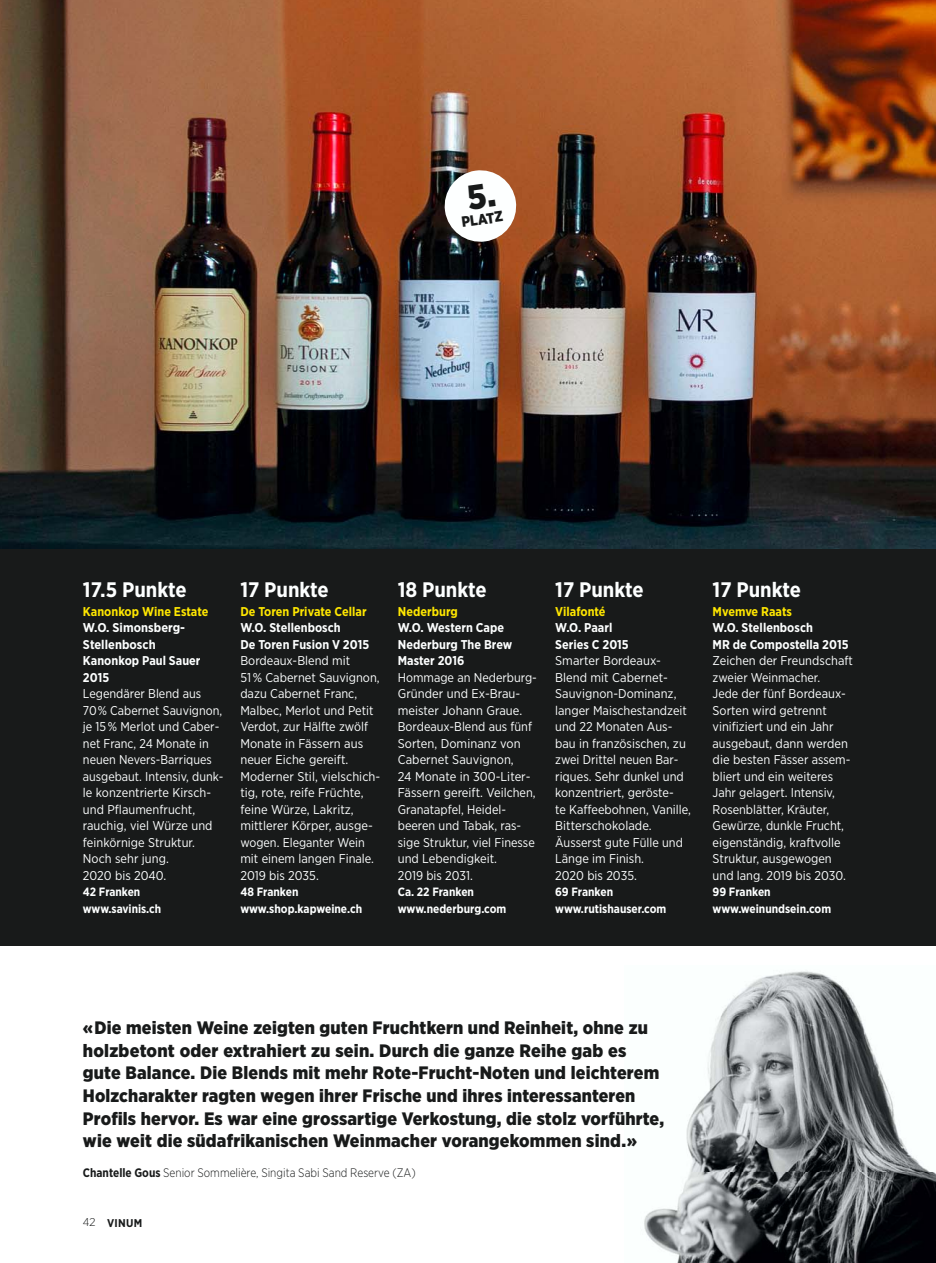
<style>
.page{position:relative;width:936px;height:1263px;background:#fff}
.page>*{position:absolute;margin:0;border:0;box-sizing:border-box;transform-origin:0 0}
.t1{font:700 21px "Gotham Narrow";color:#fdffff}
.t2{font:900 18px/22.6px "Gotham Narrow";letter-spacing:.01em;color:#181a1a}
.t3{font:900 14.85px "Gotham Narrow";color:#181a1a}
.t4{font:12.75px/16.5px "Gotham Narrow";color:#fdffff}
.t5{font:700 12.75px/16.5px "Gotham Narrow";letter-spacing:.005em;color:#fdffff}
.t6{font:700 12.75px "Gotham Narrow";color:#ffe700}
.t7{font:300 12.3px "Gotham Narrow";color:#181a1a;scale:.95 1}
.t8{font:700 12px/16.5px "Gotham Narrow";color:#fdffff}
.t9{font:700 11.25px "Gotham Narrow";letter-spacing:.02em;color:#181a1a}
.s1{font-weight:700}
.s2{font-weight:300}
</style>
<div class="page">
<img style="left:0;top:0;width:935px;height:550px">
<img style="left:644px;top:971px;width:291px;height:292px">
<div style="left:0;top:550px;width:935px;height:396px;background:#181a1a"></div>
<svg style="left:442px;top:168px;width:76px;height:76px"></svg>
<p class="t3" style="left:461px;top:216px;width:43px;rotate:-8deg">PLATZ</p>
<h1 class="t1" style="left:83px;top:581px;width:105px">17.5 Punkte</h1>
<p class="t6" style="left:83px;top:607px;width:127px">Kanonkop Wine Estate</p>
<p class="t5" style="left:83px;top:620px;width:119px">W.O. Simonsberg-<br>Stellenbosch<br>Kanonkop Paul Sauer<br>2015</p>
<p class="t4" style="left:83px;top:686px;width:142px">Legendärer Blend aus<br>70-% Cabernet Sauvignon, je 15-% Merlot und Caber&shy;net Franc, 24 Monate in neuen Nevers-Barriques ausgebaut. Intensiv, dunk&shy;le konzentrierte Kirsch&shy;und Pflaumenfrucht, rauchig, viel Würze und feinkörnige Struktur.<br>Noch sehr jung.<br>2020 bis 2040.</p>
<h1 class="t1" style="left:240px;top:581px;width:90px">17 Punkte</h1>
<p class="t6" style="left:240px;top:607px;width:128px">De Toren Private Cellar</p>
<p class="t5" style="left:240px;top:620px;width:130px">W.O. Stellenbosch<br>De Toren Fusion V 2015</p>
<p class="t4" style="left:240px;top:653px;width:141px">Bordeaux-Blend mit<br>51-% Cabernet Sauvignon, dazu Cabernet Franc,<br>Malbec, Merlot und Petit<br>Verdot, zur Hälfte zwölf<br>Monate in Fässern aus neuer Eiche gereift.<br>Moderner Stil, vielschich&shy;tig, rote, reife Früchte, feine Würze, Lakritz, mittlerer Körper, ausge&shy;wogen. Eleganter Wein mit einem langen Finale.<br>2019 bis 2035.</p>
<h1 class="t1" style="left:398px;top:581px;width:90px">18 Punkte</h1>
<p class="t6" style="left:398px;top:607px;width:62px">Nederburg</p>
<p class="t5" style="left:398px;top:620px;width:116px">W.O. Western Cape<br>Nederburg The Brew<br>Master 2016</p>
<p class="t4" style="left:398px;top:670px;width:141px">Hommage an Nederburg-<br>Gründer und Ex-Brau&shy;meister Johann Graue.<br>Bordeaux-Blend aus fünf<br>Sorten, Dominanz von<br>Cabernet Sauvignon,<br>24 Monate in 300-Liter-<br>Fässern gereift. Veilchen,<br>Granatapfel, Heidel&shy;beeren und Tabak, ras&shy;sige Struktur, viel Finesse und Lebendigkeit.<br>2019 bis 2031.</p>
<h1 class="t1" style="left:555px;top:581px;width:90px">17 Punkte</h1>
<p class="t6" style="left:555px;top:607px;width:52px">Vilafonté</p>
<p class="t5" style="left:555px;top:620px;width:75px">W.O. Paarl<br>Series C 2015</p>
<p class="t4" style="left:555px;top:653px;width:137px">Smarter Bordeaux-<br>Blend mit Cabernet-<br>Sauvignon-Dominanz, langer Maischestandzeit und 22 Monaten Aus&shy;bau in französischen, zu zwei Drittel neuen Bar&shy;riques. Sehr dunkel und konzentriert, geröste-<br>te Kaffeebohnen, Vanille,<br>Bitterschokolade.<br>Äusserst gute Fülle und<br>Länge im Finish.<br>2020 bis 2035.</p>
<h1 class="t1" style="left:712px;top:581px;width:90px">17 Punkte</h1>
<p class="t6" style="left:712px;top:607px;width:81px">Mvemve Raats</p>
<p class="t5" style="left:712px;top:620px;width:137px">W.O. Stellenbosch<br>MR de Compostella 2015</p>
<p class="t4" style="left:712px;top:653px;width:142px">Zeichen der Freundschaft zweier Weinmacher.<br>Jede der fünf Bordeaux-<br>Sorten wird getrennt vinifiziert und ein Jahr ausgebaut, dann werden die besten Fässer assem&shy;bliert und ein weiteres<br>Jahr gelagert. Intensiv,<br>Rosenblätter, Kräuter,<br>Gewürze, dunkle Frucht, eigenständig, kraftvolle<br>Struktur, ausgewogen und lang. 2019 bis 2030.</p>
<p class="t8" style="left:83px;top:885px;width:80px">42 Franken www.savinis.ch</p>
<p class="t8" style="left:240px;top:885px;width:123px">48 Franken www.shop.kapweine.ch</p>
<p class="t8" style="left:398px;top:885px;width:110px">Ca. 22 Franken www.nederburg.com</p>
<p class="t8" style="left:555px;top:885px;width:113px">69 Franken www.rutishauser.com</p>
<p class="t8" style="left:712px;top:885px;width:120px">99 Franken www.weinundsein.com</p>
<p class="t2" style="left:83px;top:1018px;width:582px">«Die meisten Weine zeigten guten Fruchtkern und Reinheit, ohne zu holzbetont oder extrahiert zu sein. Durch die ganze Reihe gab es gute Balance. Die Blends mit mehr Rote-Frucht-Noten und leichterem Holzcharakter ragten wegen ihrer Frische und ihres interessanteren Profils hervor. Es war eine grossartige Verkostung, die stolz vorführte, wie weit die südafrikanischen Weinmacher vorangekommen sind.»</p>
<p class="t7" style="left:83px;top:1168px;width:352px"><span class="s1">Chantelle Gous</span> Senior Sommelière, Singita Sabi Sand Reserve (ZA)</p>
<p class="t9" style="left:83px;top:1218px;width:61px"><span class="s2">42</span> VINUM</p>
</div>
